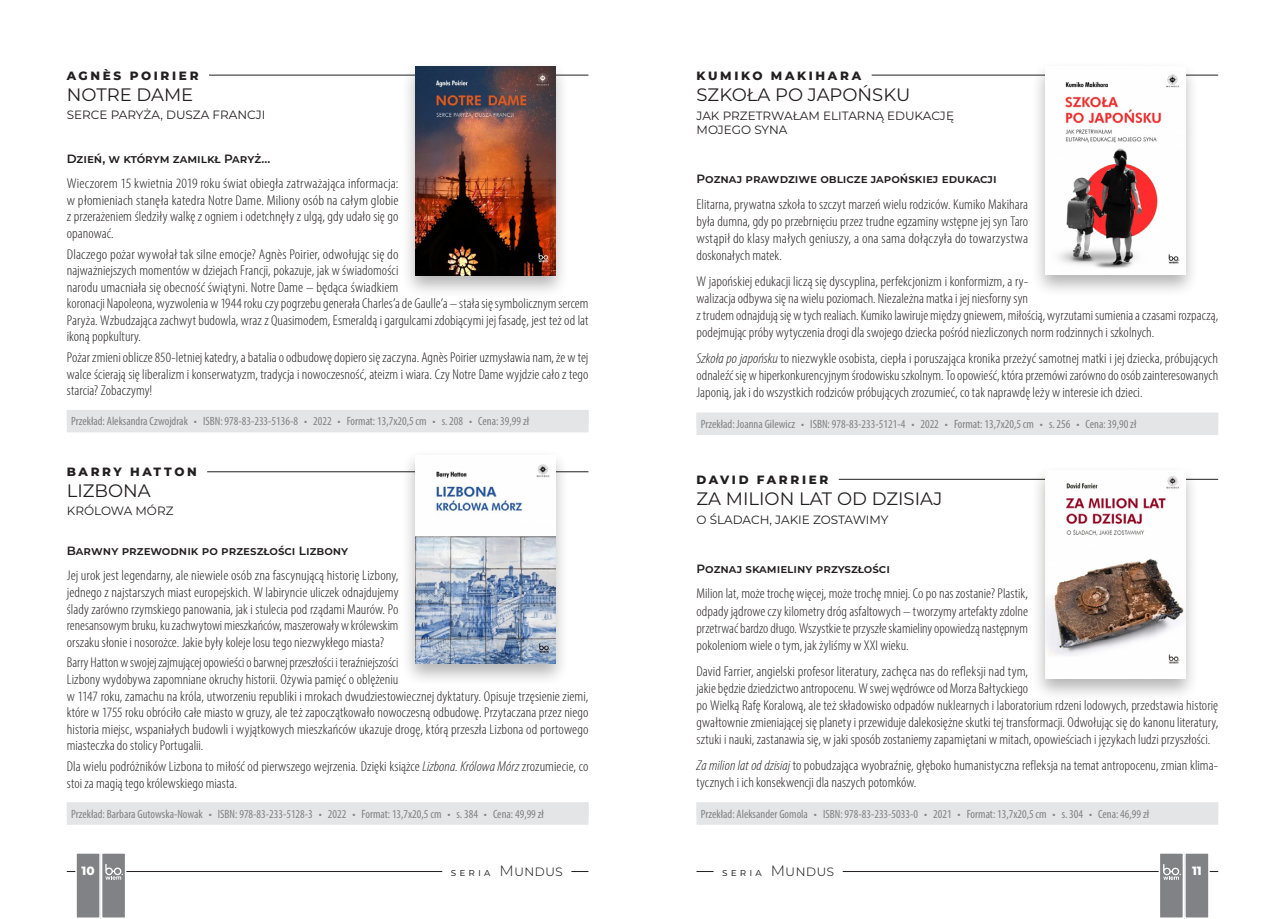
<style>
.page{position:relative;width:1285px;height:919px;background:#fff}
.page>*{position:absolute;margin:0;border:0;box-sizing:border-box;transform-origin:0 0}
.t1{font:18px "Montserrat";color:#231f20}
.t2{font:300 15px "Montserrat";color:#231f20}
.t3{font:300 condensed 14.25px/17.1px "Myriad Pro";letter-spacing:.005em;color:#231f20;text-align:justify;scale:1.05 1}
.t4{font:300 condensed 14.25px/16.5px "Myriad Pro";letter-spacing:.005em;color:#231f20;text-align:justify;scale:1.07 1}
.t5{font:300 condensed 14.25px/17.1px "Myriad Pro";letter-spacing:.005em;color:#231f20;scale:1.06 1}
.t6{font:300 condensed 14.25px/16.5px "Myriad Pro";letter-spacing:.005em;color:#231f20;text-align:justify;scale:1.08 1}
.t7{font:300 condensed 14.25px/16.5px "Myriad Pro";letter-spacing:.005em;color:#231f20}
.t8{font:condensed 12px "Myriad Pro";color:#808285}
.t9{font:600 12px "Montserrat";color:#231f20}
.t10{font:12px/14.4px "Montserrat";color:#231f20}
.t11{font:800 12px "Montserrat";letter-spacing:.22em;color:#231f20}
.t12{font:800 12px "Montserrat";color:#fff}
.s1{font-style:italic}
.s2{font-weight:400;font-size:10.5px}
</style>
<div class="page">
<hr style="left:67px;top:871px;width:521px;height:1px;background:#231f20">
<div style="left:442px;top:867px;width:129px;height:7px;background:#fff"></div>
<hr style="left:696px;top:871px;width:521px;height:1px;background:#231f20">
<div style="left:713px;top:867px;width:129px;height:7px;background:#fff"></div>
<div style="left:1184px;top:852px;width:24px;height:66px;background:#808285"></div>
<div style="left:1183px;top:852px;width:26px;height:66px;border:2px solid #fff"></div>
<div style="left:1158px;top:852px;width:25px;height:66px;background:#808285;border:2px solid #fff"></div>
<div style="left:76px;top:852px;width:24px;height:66px;background:#808285"></div>
<div style="left:75px;top:852px;width:26px;height:66px;border:2px solid #fff"></div>
<div style="left:101px;top:852px;width:25px;height:66px;background:#808285;border:2px solid #fff"></div>
<svg style="left:1163px;top:864px;width:17px;height:15px"></svg>
<svg style="left:105px;top:864px;width:18px;height:15px"></svg>
<hr style="left:67px;top:75px;width:521px;height:1px;background:#231f20">
<div style="left:58px;top:67px;width:151px;height:15px;background:#fff"></div>
<div style="left:67px;top:410px;width:521px;height:22px;background:#e4e5e7"></div>
<hr style="left:67px;top:471px;width:521px;height:1px;background:#231f20">
<div style="left:58px;top:463px;width:149px;height:15px;background:#fff"></div>
<div style="left:67px;top:802px;width:521px;height:22px;background:#e4e5e7"></div>
<div style="left:400px;top:61px;width:169px;height:237px;background:#231f20;opacity:.33"></div>
<img style="left:415px;top:67px;width:140px;height:208px">
<div style="left:400px;top:449px;width:169px;height:237px;background:#231f20;opacity:.33"></div>
<img style="left:415px;top:455px;width:140px;height:208px">
<hr style="left:696px;top:75px;width:521px;height:1px;background:#231f20">
<div style="left:688px;top:67px;width:183px;height:15px;background:#fff"></div>
<div style="left:696px;top:412px;width:521px;height:23px;background:#e4e5e7"></div>
<hr style="left:696px;top:479px;width:521px;height:1px;background:#231f20">
<div style="left:688px;top:471px;width:150px;height:15px;background:#fff"></div>
<div style="left:696px;top:802px;width:521px;height:22px;background:#e4e5e7"></div>
<div style="left:1030px;top:60px;width:168px;height:237px;background:#231f20;opacity:.33"></div>
<img style="left:1044px;top:66px;width:140px;height:209px">
<div style="left:1030px;top:464px;width:168px;height:237px;background:#231f20;opacity:.33"></div>
<img style="left:1044px;top:470px;width:140px;height:209px">
<p class="t11" style="left:67px;top:66px;width:133px">AGNÈS POIRIER</p>
<p class="t1" style="left:67px;top:82px;width:128px">NOTRE DAME</p>
<p class="t10" style="left:67px;top:107px;width:200px">SERCE PARYŻA, DUSZA FRANCJI</p>
<p class="t9" style="left:67px;top:150px;width:205px">Dzień, w którym zamilkł Paryż…</p>
<p class="t6" style="left:67px;top:175px;width:308px">Wieczorem 15 kwietnia 2019 roku świat obiegła zatrważająca informacja: w płomieniach stanęła katedra Notre Dame. Miliony osób na całym globie z przerażeniem śledziły walkę z ogniem i odetchnęły z ulgą, gdy udało się go opanować.</p>
<p class="t6" style="left:67px;top:245px;width:484px;text-align:left">Dlaczego pożar wywołał tak silne emocje? Agnès Poirier, odwołując się do<br>najważniejszych momentów w dziejach Francji, pokazuje, jak w świadomości<br>narodu umacniała się obecność świątyni. Notre Dame – będąca świadkiem<br>koronacji Napoleona, wyzwolenia w 1944 roku czy pogrzebu generała Charles’a de Gaulle’a – stała się symbolicznym sercem Paryża. Wzbudzająca zachwyt budowla, wraz z Quasimodem, Esmeraldą i gargulcami zdobiącymi jej fasadę, jest też od lat ikoną popkultury.</p>
<p class="t3" style="left:67px;top:349px;width:498px;line-height:16.5px">Pożar zmieni oblicze 850-letniej katedry, a batalia o odbudowę dopiero się zaczyna. Agnès Poirier uzmysławia nam, że w tej walce ścierają się liberalizm i konserwatyzm, tradycja i nowoczesność, ateizm i wiara. Czy Notre Dame wyjdzie cało z tego starcia? Zobaczymy!</p>
<p class="t8" style="left:71px;top:414px;width:459px">Przekład: Aleksandra Czwojdrak • ISBN: 978-83-233-5136-8 • 2022 • Format: 13,7x20,5 cm • s. 208 • Cena: 39,99 zł</p>
<p class="t11" style="left:67px;top:463px;width:131px">BARRY HATTON</p>
<p class="t1" style="left:67px;top:478px;width:85px">LIZBONA</p>
<p class="t10" style="left:67px;top:503px;width:108px">KRÓLOWA MÓRZ</p>
<p class="t9" style="left:67px;top:542px;width:283px">Barwny przewodnik po przeszłości Lizbony</p>
<p class="t4" style="left:67px;top:567px;width:311px">Jej urok jest legendarny, ale niewiele osób zna fascynującą historię Lizbony, jednego z najstarszych miast europejskich. W labiryncie uliczek odnajdujemy ślady zarówno rzymskiego panowania, jak i stulecia pod rządami Maurów. Po renesansowym bruku, ku zachwytowi mieszkańców, maszerowały w królewskim orszaku słonie i nosorożce. Jakie były koleje losu tego niezwykłego miasta?</p>
<p class="t7" style="left:67px;top:654px;width:523px">Barry Hatton w swojej zajmującej opowieści o barwnej przeszłości i teraźniejszości<br>Lizbony wydobywa zapomniane okruchy historii. Ożywia pamięć o oblężeniu<br>w 1147 roku, zamachu na króla, utworzeniu republiki i mrokach dwudziestowiecznej dyktatury. Opisuje trzęsienie ziemi, które w 1755 roku obróciło całe miasto w gruzy, ale też zapoczątkowało nowoczesną odbudowę. Przytaczana przez niego historia miejsc, wspaniałych budowli i wyjątkowych mieszkańców ukazuje drogę, którą przeszła Lizbona od portowego miasteczka do stolicy Portugalii.</p>
<p class="t5" style="left:67px;top:758px;width:493px;line-height:16.5px">Dla wielu podróżników Lizbona to miłość od pierwszego wejrzenia. Dzięki książce <span class="s1">Lizbona. Królowa Mórz</span> zrozumiecie, co stoi za magią tego królewskiego miasta.</p>
<p class="t8" style="left:71px;top:806px;width:474px">Przekład: Barbara Gutowska-Nowak • ISBN: 978-83-233-5128-3 • 2022 • Format: 13,7x20,5 cm • s. 384 • Cena: 49,99 zł</p>
<p class="t11" style="left:696px;top:66px;width:166px">KUMIKO MAKIHARA</p>
<p class="t1" style="left:696px;top:82px;width:215px">SZKOŁA PO JAPOŃSKU</p>
<p class="t10" style="left:696px;top:108px;width:259px">JAK PRZETRWAŁAM ELITARNĄ EDUKACJĘ<br>MOJEGO SYNA</p>
<p class="t9" style="left:696px;top:170px;width:302px">Poznaj prawdziwe oblicze japońskiej edukacji</p>
<p class="t3" style="left:696px;top:195px;width:317px">Elitarna, prywatna szkoła to szczyt marzeń wielu rodziców. Kumiko Makihara była dumna, gdy po przebrnięciu przez trudne egzaminy wstępne jej syn Taro wstąpił do klasy małych geniuszy, a ona sama dołączyła do towarzystwa doskonałych matek.</p>
<p class="t5" style="left:696px;top:272px;width:493px">W japońskiej edukacji liczą się dyscyplina, perfekcjonizm i konformizm, a ry-<br>walizacja odbywa się na wielu poziomach. Niezależna matka i jej niesforny syn<br>z trudem odnajdują się w tych realiach. Kumiko lawiruje między gniewem, miłością, wyrzutami sumienia a czasami rozpaczą, podejmując próby wytyczenia drogi dla swojego dziecka pośród niezliczonych norm rodzinnych i szkolnych.</p>
<p class="t5" style="left:696px;top:349px;width:493px;text-align:justify"><span class="s1">Szkoła po japońsku</span> to niezwykle osobista, ciepła i poruszająca kronika przeżyć samotnej matki i jej dziecka, próbujących odnaleźć się w hiperkonkurencyjnym środowisku szkolnym. To opowieść, która przemówi zarówno do osób zainteresowanych Japonią, jak i do wszystkich rodziców próbujących zrozumieć, co tak naprawdę leży w interesie ich dzieci.</p>
<p class="t8" style="left:700px;top:416px;width:437px">Przekład: Joanna Gilewicz • ISBN: 978-83-233-5121-4 • 2022 • Format: 13,7x20,5 cm • s. 256 • Cena: 39,90 zł</p>
<p class="t11" style="left:696px;top:470px;width:133px">DAVID FARRIER</p>
<p class="t1" style="left:696px;top:486px;width:247px">ZA MILION LAT OD DZISIAJ</p>
<p class="t10" style="left:696px;top:512px;width:193px">O ŚLADACH, JAKIE ZOSTAWIMY</p>
<p class="t9" style="left:696px;top:560px;width:195px">Poznaj skamieliny przyszłości</p>
<p class="t3" style="left:696px;top:585px;width:317px">Milion lat, może trochę więcej, może trochę mniej. Co po nas zostanie? Plastik, odpady jądrowe czy kilometry dróg asfaltowych – tworzymy artefakty zdolne przetrwać bardzo długo. Wszystkie te przyszłe skamieliny opowiedzą następnym pokoleniom wiele o tym, jak żyliśmy w XXI wieku.</p>
<p class="t4" style="left:696px;top:662px;width:489px;line-height:17.1px;text-align:left">David Farrier, angielski profesor literatury, zachęca nas do refleksji nad tym,<br>jakie będzie dziedzictwo antropocenu. W swej wędrówce od Morza Bałtyckiego<br>po Wielką Rafę Koralową, ale też składowisko odpadów nuklearnych i laboratorium rdzeni lodowych, przedstawia historię gwałtownie zmieniającej się planety i przewiduje dalekosiężne skutki tej transformacji. Odwołując się do kanonu literatury, sztuki i nauki, zastanawia się, w jaki sposób zostaniemy zapamiętani w mitach, opowieściach i językach ludzi przyszłości.</p>
<p class="t3" style="left:696px;top:756px;width:498px"><span class="s1">Za milion lat od dzisiaj</span> to pobudzająca wyobraźnię, głęboko humanistyczna refleksja na temat antropocenu, zmian klima&shy;tycznych i ich konsekwencji dla naszych potomków.</p>
<p class="t8" style="left:700px;top:806px;width:450px">Przekład: Aleksander Gomola • ISBN: 978-83-233-5033-0 • 2021 • Format: 13,7x20,5 cm • s. 304 • Cena: 46,99 zł</p>
<p class="t12" style="left:81px;top:861px;width:15px">10</p>
<p class="t2" style="left:450px;top:860px;width:114px"><span class="s2">s e r i a</span> Mundus</p>
<p class="t2" style="left:722px;top:860px;width:114px"><span class="s2">s e r i a</span> Mundus</p>
<p class="t12" style="left:1191px;top:861px;width:11px">11</p>
</div>
